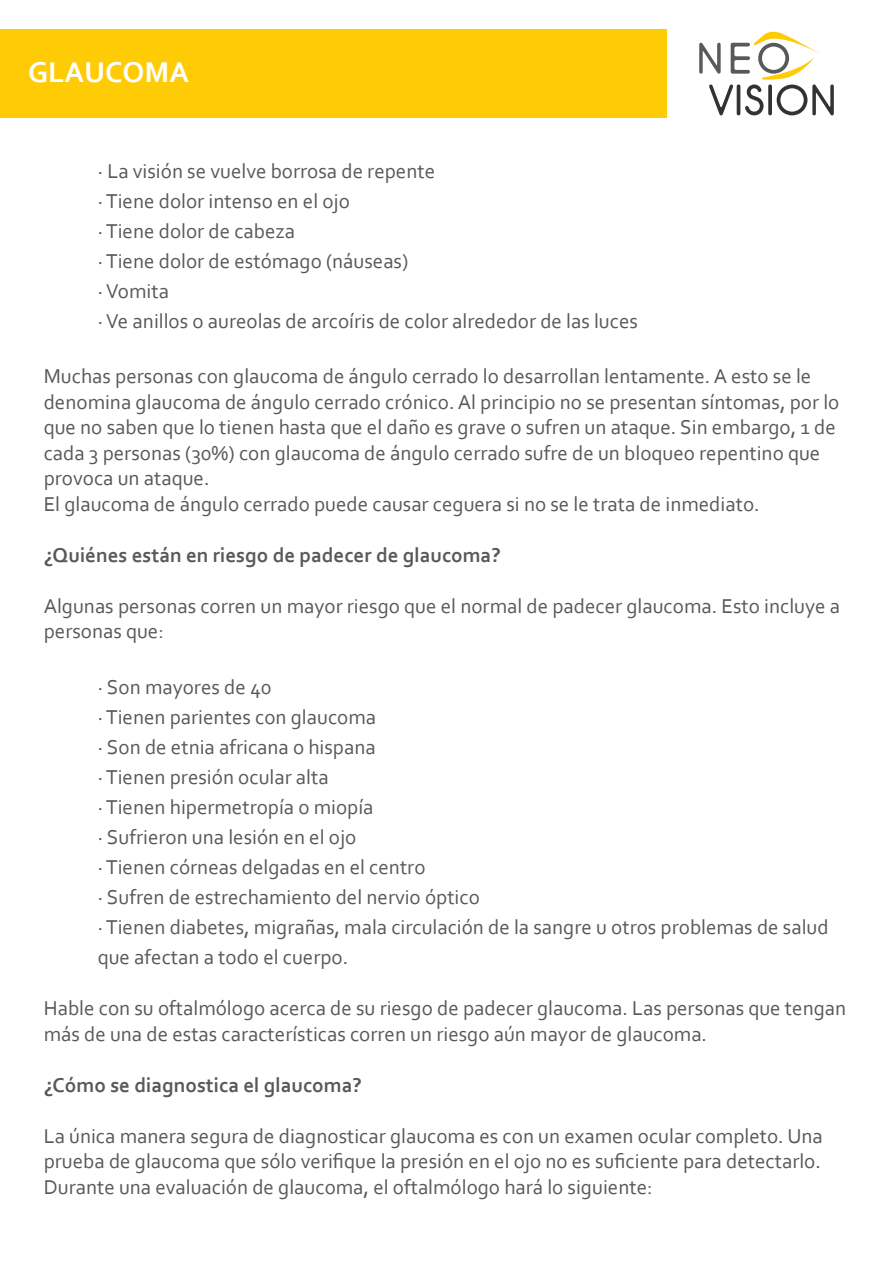
<style>
.page{position:relative;width:893px;height:1263px;background:#fff}
.page>*{position:absolute;margin:0;border:0;box-sizing:border-box;transform-origin:0 0}
.t1{font:700 30px "Corbel";color:#fff}
.t2{font:21px/30px "Corbel";color:#58595b}
.t3{font:700 21px "Corbel";color:#58595b}
</style>
<div class="page">
<div style="left:0;top:29px;width:667px;height:89px;background:#ffcb05"></div>
<svg style="left:699px;top:31px;width:135px;height:84px"></svg>
<h1 class="t1" style="left:28px;top:54px;width:163px">GLAUCOMA</h1>
<p class="t2" style="left:98px;top:155px;width:542px">· La visión se vuelve borrosa de repente<br>· Tiene dolor intenso en el ojo<br>· Tiene dolor de cabeza<br>· Tiene dolor de estómago (náuseas)<br>· Vomita<br>· Ve anillos o aureolas de arcoíris de color alrededor de las luces</p>
<p class="t2" style="left:44px;top:363px;width:797px;line-height:25.5px">Muchas personas con glaucoma de ángulo cerrado lo desarrollan lentamente. A esto se le denomina glaucoma de ángulo cerrado crónico. Al principio no se presentan síntomas, por lo que no saben que lo tienen hasta que el daño es grave o sufren un ataque. Sin embargo, 1 de cada 3 personas (30%) con glaucoma de ángulo cerrado sufre de un bloqueo repentino que provoca un ataque.<br>El glaucoma de ángulo cerrado puede causar ceguera si no se le trata de inmediato.</p>
<p class="t3" style="left:44px;top:542px;width:459px">¿Quiénes están en riesgo de padecer de glaucoma?</p>
<p class="t2" style="left:44px;top:593px;width:798px;line-height:25.5px">Algunas personas corren un mayor riesgo que el normal de padecer glaucoma. Esto incluye a personas que:</p>
<p class="t2" style="left:98px;top:671px;width:732px">· Son mayores de 40<br>· Tienen parientes con glaucoma<br>· Son de etnia africana o hispana<br>· Tienen presión ocular alta<br>· Tienen hipermetropía o miopía<br>· Sufrieron una lesión en el ojo<br>· Tienen córneas delgadas en el centro<br>· Sufren de estrechamiento del nervio óptico<br>· Tienen diabetes, migrañas, mala circulación de la sangre u otros problemas de salud que afectan a todo el cuerpo.</p>
<p class="t2" style="left:44px;top:995px;width:804px;line-height:25.5px">Hable con su oftalmólogo acerca de su riesgo de padecer glaucoma. Las personas que tengan más de una de estas características corren un riesgo aún mayor de glaucoma.</p>
<p class="t3" style="left:44px;top:1071px;width:320px">¿Cómo se diagnostica el glaucoma?</p>
<p class="t2" style="left:44px;top:1122px;width:781px;line-height:25.5px;text-align:justify">La única manera segura de diagnosticar glaucoma es con un examen ocular completo. Una prueba de glaucoma que sólo verifique la presión en el ojo no es suficiente para detectarlo.<br>Durante una evaluación de glaucoma, el oftalmólogo hará lo siguiente:</p>
</div>
